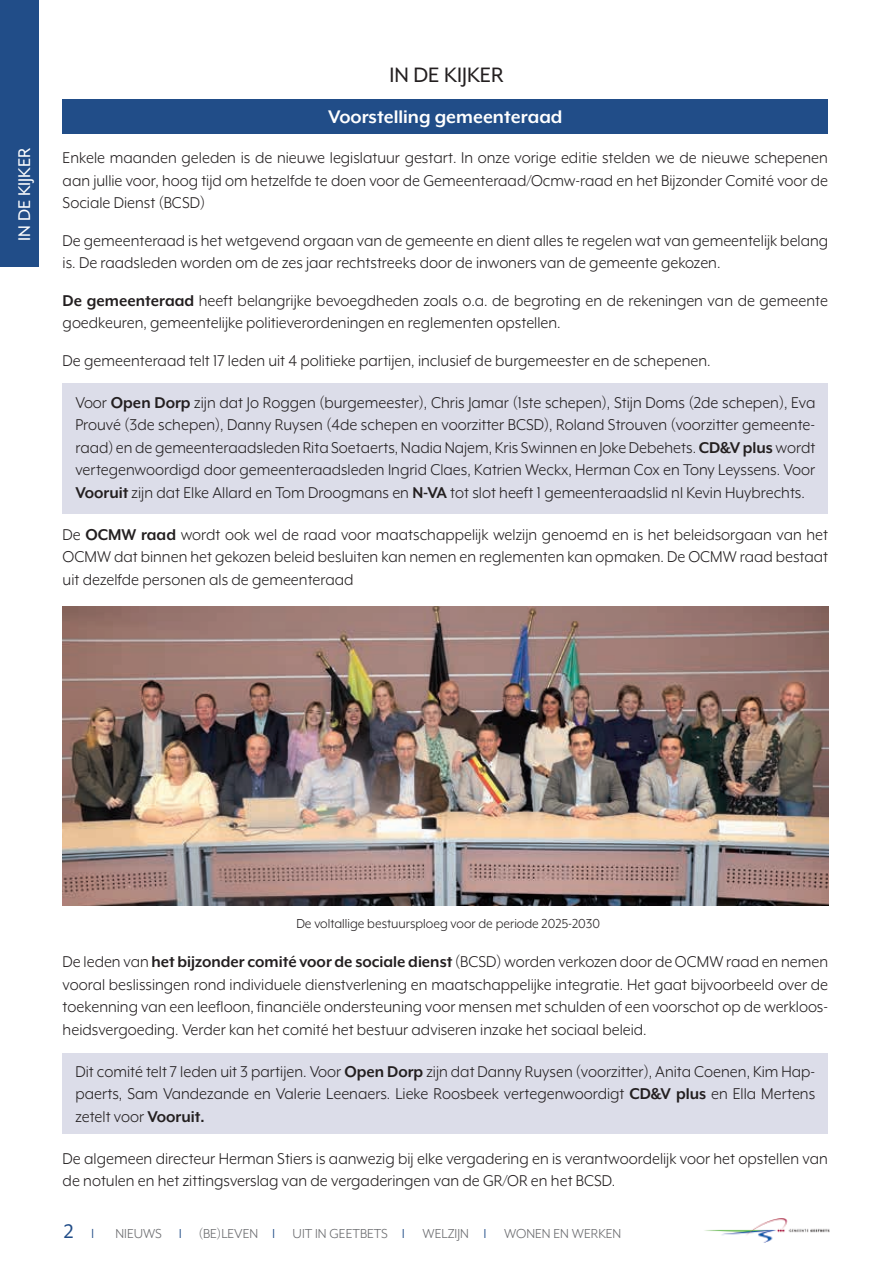
<style>
.page{position:relative;width:893px;height:1263px;background:#fff}
.page>*{position:absolute;margin:0;border:0;box-sizing:border-box;transform-origin:0 0}
.t1{font:24px "Mr Eaves XL Mod OT";color:#231f20}
.t2{font:22.5px "Mr Eaves XL Mod OT";color:#214d88}
.t3{font:700 21px "Mr Eaves XL Mod OT";color:#fff}
.t4{font:19.5px "Mr Eaves XL Mod OT";color:#fff}
.t5{font:18px/22.5px "Mr Eaves XL Mod OT";color:#231f20;text-align:justify;scale:.96 1}
.t6{font:15px "Mr Eaves XL Mod OT";color:#6c6d70}
.t7{font:15px "Mr Eaves XL Mod OT";color:#231f20;scale:.96 1}
.s1{font-weight:700}
.s2{color:#214d88}
</style>
<div class="page">
<div style="left:0;top:0;width:38px;height:266px;background:#214d88"></div>
<img style="left:704px;top:1218px;width:126px;height:25px">
<div style="left:63px;top:99px;width:765px;height:34px;background:#214d88"></div>
<div style="left:63px;top:383px;width:765px;height:130px;background:#dcdde9"></div>
<div style="left:63px;top:1053px;width:765px;height:81px;background:#dcdde9"></div>
<img style="left:63px;top:606px;width:765px;height:300px">
<p class="t4" style="left:14px;top:241px;width:94px;rotate:-90deg">IN DE KIJKER</p>
<h1 class="t1" style="left:389px;top:62px;width:116px">IN DE KIJKER</h1>
<p class="t3" style="left:328px;top:105px;width:236px">Voorstelling gemeenteraad</p>
<p class="t5" style="left:63px;top:146px;width:799px">Enkele maanden geleden is de nieuwe legislatuur gestart. In onze vorige editie stelden we de nieuwe schepenen aan jullie voor, hoog tijd om hetzelfde te doen voor de Gemeenteraad/Ocmw-raad en het Bijzonder Comité voor de Sociale Dienst (BCSD)</p>
<p class="t5" style="left:63px;top:229px;width:799px">De gemeenteraad is het wetgevend orgaan van de gemeente en dient alles te regelen wat van gemeentelijk belang is. De raadsleden worden om de zes jaar rechtstreeks door de inwoners van de gemeente gekozen.</p>
<p class="t5" style="left:63px;top:289px;width:799px"><span class="s1">De gemeenteraad</span> heeft belangrijke bevoegdheden zoals o.a. de begroting en de rekeningen van de gemeente goedkeuren, gemeentelijke politieverordeningen en reglementen opstellen.</p>
<p class="t5" style="left:63px;top:349px;width:676px">De gemeenteraad telt 17 leden uit 4 politieke partijen, inclusief de burgemeester en de schepenen.</p>
<p class="t5" style="left:75px;top:391px;width:772px">Voor <span class="s1">Open Dorp</span> zijn dat Jo Roggen (burgemeester), Chris Jamar (1ste schepen), Stijn Doms (2de schepen), Eva Prouvé (3de schepen), Danny Ruysen (4de schepen en voorzitter BCSD), Roland Strouven (voorzitter gemeente&shy;raad) en de gemeenteraadsleden Rita Soetaerts, Nadia Najem, Kris Swinnen en Joke Debehets. <span class="s1">CD&amp;V plus</span> wordt vertegenwoordigd door gemeenteraadsleden Ingrid Claes, Katrien Weckx, Herman Cox en Tony Leyssens. Voor <span class="s1">Vooruit</span> zijn dat Elke Allard en Tom Droogmans en <span class="s1">N-VA</span> tot slot heeft 1 gemeenteraadslid nl Kevin Huybrechts.</p>
<p class="t5" style="left:63px;top:523px;width:799px">De <span class="s1">OCMW raad</span> wordt ook wel de raad voor maatschappelijk welzijn genoemd en is het beleidsorgaan van het OCMW dat binnen het gekozen beleid besluiten kan nemen en reglementen kan opmaken. De OCMW raad bestaat uit dezelfde personen als de gemeenteraad</p>
<p class="t7" style="left:296px;top:915px;width:318px">De voltallige bestuursploeg voor de periode 2025-2030</p>
<p class="t5" style="left:63px;top:950px;width:799px">De leden van <span class="s1">het bijzonder comité voor de sociale dienst</span> (BCSD) worden verkozen door de OCMW raad en nemen vooral beslissingen rond individuele dienstverlening en maatschappelijke integratie. Het gaat bijvoorbeeld over de toekenning van een leefloon, financiële ondersteuning voor mensen met schulden of een voorschot op de werkloos&shy;heidsvergoeding. Verder kan het comité het bestuur adviseren inzake het sociaal beleid.</p>
<p class="t5" style="left:75px;top:1060px;width:772px">Dit comité telt 7 leden uit 3 partijen. Voor <span class="s1">Open Dorp</span> zijn dat Danny Ruysen (voorzitter), Anita Coenen, Kim Hap&shy;paerts, Sam Vandezande en Valerie Leenaers. Lieke Roosbeek vertegenwoordigt <span class="s1">CD&amp;V plus</span> en Ella Mertens zetelt voor <span class="s1">Vooruit.</span></p>
<p class="t5" style="left:63px;top:1147px;width:799px">De algemeen directeur Herman Stiers is aanwezig bij elke vergadering en is verantwoordelijk voor het opstellen van de notulen en het zittingsverslag van de vergaderingen van de GR/OR en het BCSD.</p>
<p class="t2" style="left:64px;top:1219px;width:11px">2</p>
<p class="t6" style="left:115px;top:1225px;width:48px">NIEUWS</p>
<p class="t6" style="left:180px;top:1225px;width:443px"><span class="s2">❘</span> (BE)LEVEN <span class="s2">❘</span> UIT IN GEETBETS <span class="s2">❘</span> WELZIJN <span class="s2">❘</span> WONEN EN WERKEN</p>
</div>
